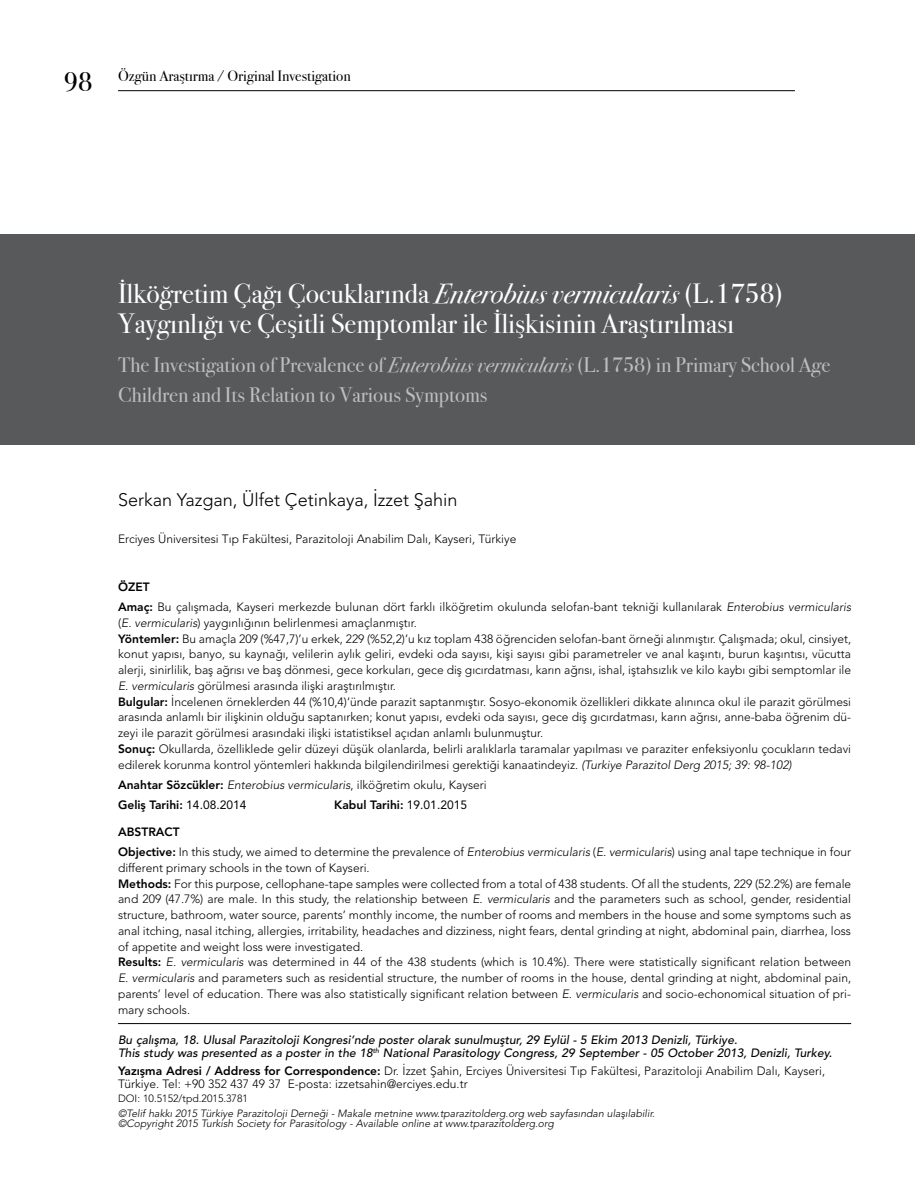
<style>
.page{position:relative;width:915px;height:1191px;background:#fff}
.page>*{position:absolute;margin:0;border:0;box-sizing:border-box;transform-origin:0 0}
.t1{font:27.75px/30px "Bodoni Svty Two ITCTT Book";color:#fff}
.t2{font:21px/30px "Bodoni Svty Two ITCTT Book";color:#bcbec0}
.t3{font:300 18px "Avenir LT Std";color:#000}
.t4{font:15px "Bodoni Svty Two ITCTT Book";color:#000}
.t5{font:300 12px/15.8px "Avenir LT Std";color:#000}
.t6{font:italic 500 12px/13.6px "Avenir LT Std";color:#000}
.t7{font:800 12px/20px "Avenir LT Std";color:#000}
.t8{font:italic 300 10.5px/10.5px "Avenir LT Std";color:#000}
.t9{font:300 10.5px "Avenir LT Std";color:#000}
.s1{font-size:27px}
.s2{font-family:"Bodoni Svty Two ITCTT Book Ita"}
.s3{font-weight:800}
.s4{font-style:italic}
.s5{font-weight:300;font-style:italic}
.s6{font-weight:300}
.s7{font-weight:400}
</style>
<div class="page">
<div style="left:0;top:234px;width:914px;height:211px;background:#58595b"></div>
<hr style="left:118px;top:1023px;width:732px;height:1px;background:#000">
<hr style="left:118px;top:90px;width:676px;height:1px;background:#000">
<p class="t4" style="left:64px;top:64px;width:288px"><span class="s1">98</span> Özgün Araştırma / Original Investigation</p>
<h1 class="t1" style="left:118px;top:276px;width:666px">İlköğretim Çağı Çocuklarında <span class="s2">Enterobius vermicularis</span> (L.1758)<br>Yaygınlığı ve Çeşitli Semptomlar ile İlişkisinin Araştırılması</h1>
<h2 class="t2" style="left:118px;top:347px;width:713px">The Investigation of Prevalence of <span class="s2">Enterobius vermicularis</span> (L.1758) in Primary School Age<br>Children and Its Relation to Various Symptoms</h2>
<h3 class="t3" style="left:118px;top:489px;width:341px">Serkan Yazgan, Ülfet Çetinkaya, İzzet Şahin</h3>
<p class="t5" style="left:118px;top:530px;width:399px">Erciyes Üniversitesi Tıp Fakültesi, Parazitoloji Anabilim Dalı, Kayseri, Türkiye</p>
<p class="t5" style="left:118px;top:577px;width:734px;line-height:20px"><span class="s3">ÖZET<br>Amaç:</span> Bu çalışmada, Kayseri merkezde bulunan dört farklı ilköğretim okulunda selofan-bant tekniği kullanılarak <span class="s4">Enterobius vermicularis</span></p>
<p class="t5" style="left:118px;top:615px;width:734px">(<span class="s4">E. vermicularis</span>) yaygınlığının belirlenmesi amaçlanmıştır.<br><span class="s3">Yöntemler:</span> Bu amaçla 209 (%47,7)’u erkek, 229 (%52,2)’u kız toplam 438 öğrenciden selofan-bant örneği alınmıştır. Çalışmada; okul, cinsiyet, konut yapısı, banyo, su kaynağı, velilerin aylık geliri, evdeki oda sayısı, kişi sayısı gibi parametreler ve anal kaşıntı, burun kaşıntısı, vücutta alerji, sinirlilik, baş ağrısı ve baş dönmesi, gece korkuları, gece diş gıcırdatması, karın ağrısı, ishal, iştahsızlık ve kilo kaybı gibi semptomlar ile <span class="s4">E. vermicularis</span> görülmesi arasında ilişki araştırılmıştır.<br><span class="s3">Bulgular:</span> İncelenen örneklerden 44 (%10,4)’ünde parazit saptanmıştır. Sosyo-ekonomik özellikleri dikkate alınınca okul ile parazit görülmesi arasında anlamlı bir ilişkinin olduğu saptanırken; konut yapısı, evdeki oda sayısı, gece diş gıcırdatması, karın ağrısı, anne-baba öğrenim dü&shy;zeyi ile parazit görülmesi arasındaki ilişki istatistiksel açıdan anlamlı bulunmuştur.<br><span class="s3">Sonuç:</span> Okullarda, özelliklede gelir düzeyi düşük olanlarda, belirli aralıklarla taramalar yapılması ve paraziter enfeksiyonlu çocukların tedavi edilerek korunma kontrol yöntemleri hakkında bilgilendirilmesi gerektiği kanaatindeyiz. <span class="s4">(Turkiye Parazitol Derg 2015; 39: 98-102)</span></p>
<p class="t7" style="left:118px;top:774px;width:370px">Anahtar Sözcükler: <span class="s5">Enterobius vermicularis</span><span class="s6">, ilköğretim okulu, Kayseri<br></span>Geliş Tarihi: <span class="s7">14.08.2014</span></p>
<p class="t7" style="left:334px;top:794px;width:134px">Kabul Tarihi: <span class="s7">19.01.2015</span></p>
<p class="t5" style="left:118px;top:822px;width:734px;line-height:20px"><span class="s3">ABSTRACT<br>Objective:</span> In this study, we aimed to determine the prevalence of <span class="s4">Enterobius vermicularis</span> (<span class="s4">E. vermicularis</span>) using anal tape technique in four</p>
<p class="t5" style="left:118px;top:860px;width:734px">different primary schools in the town of Kayseri.<br><span class="s3">Methods:</span> For this purpose, cellophane-tape samples were collected from a total of 438 students. Of all the students, 229 (52.2%) are female and 209 (47.7%) are male. In this study, the relationship between <span class="s4">E. vermicularis</span> and the parameters such as school, gender, residential structure, bathroom, water source, parents’ monthly income, the number of rooms and members in the house and some symptoms such as anal itching, nasal itching, allergies, irritability, headaches and dizziness, night fears, dental grinding at night, abdominal pain, diarrhea, loss of appetite and weight loss were investigated.<br><span class="s3">Results:</span> <span class="s4">E. vermicularis</span> was determined in 44 of the 438 students (which is 10.4%). There were statistically significant relation between <span class="s4">E. vermicularis</span> and parameters such as residential structure, the number of rooms in the house, dental grinding at night, abdominal pain, parents’ level of education. There was also statistically significant relation between <span class="s4">E. vermicularis</span> and socio-echonomical situation of pri&shy;mary schools.</p>
<p class="t6" style="left:118px;top:1032px;width:715px">Bu çalışma, 18. Ulusal Parazitoloji Kongresi’nde poster olarak sunulmuştur, 29 Eylül - 5 Ekim 2013 Denizli, Türkiye.<br>This study was presented as a poster in the 18<sup>th</sup> National Parasitology Congress, 29 September - 05 October 2013, Denizli, Turkey.</p>
<p class="t5" style="left:118px;top:1064px;width:708px;line-height:13.5px"><span class="s3">Yazışma Adresi / Address for Correspondence:</span> Dr. İzzet Şahin, Erciyes Üniversitesi Tıp Fakültesi, Parazitoloji Anabilim Dalı, Kayseri,<br>Türkiye. Tel: +90 352 437 49 37 E-posta: izzetsahin@erciyes.edu.tr</p>
<p class="t9" style="left:118px;top:1092px;width:131px">DOI: 10.5152/tpd.2015.3781</p>
<p class="t8" style="left:118px;top:1107px;width:538px">©Telif hakkı 2015 Türkiye Parazitoloji Derneği - Makale metnine www.tparazitolderg.org web sayfasından ulaşılabilir. ©Copyright 2015 Turkish Society for Parasitology - Available online at www.tparazitolderg.org</p>
</div>
